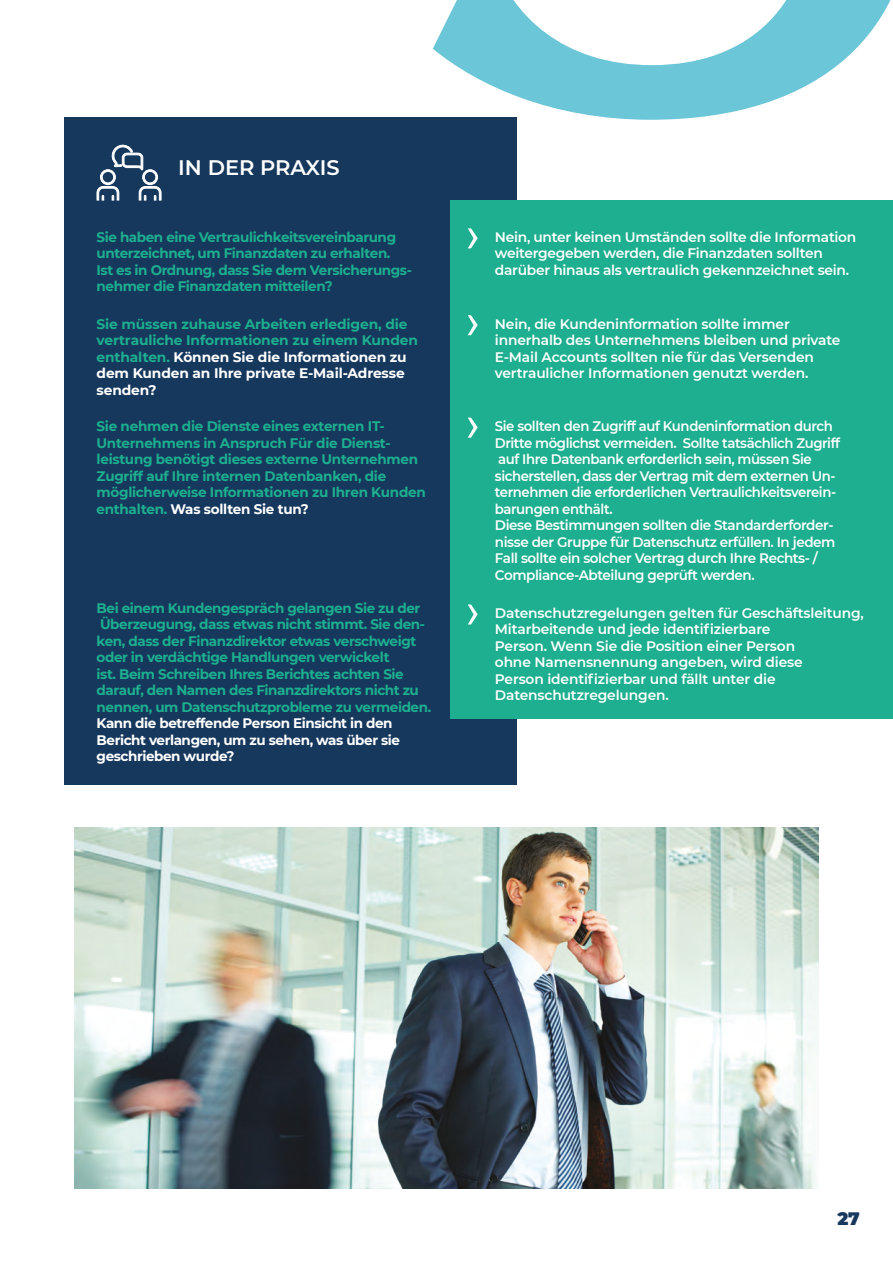
<style>
.page{position:relative;width:893px;height:1263px;background:#fff}
.page>*{position:absolute;margin:0;border:0;box-sizing:border-box;transform-origin:0 0}
.t1{font:600 21px "Montserrat";color:#fff}
.t2{font:900 18px "Montserrat";color:#16385d}
.TEXTE_COURANT{font:700 13.8px/16.5px "Montserrat";letter-spacing:-.03em;color:#1daf8f}
.TEXTE_COURANT-2{font:600 13.8px/16.5px "Montserrat";letter-spacing:-.02em;color:#fff}
.TEXTE_COURANT-3{font:600 13.8px/16.5px "Montserrat";letter-spacing:-.02em;color:#fff;scale:.96 1}
.TEXTE_COURANT-4{font:700 13.8px/16.5px "Montserrat";letter-spacing:-.01em;color:#1daf8f}
.TEXTE_COURANT-5{font:700 13.8px "Montserrat";letter-spacing:-.01em;color:#fff}
.s1{color:#fff}
</style>
<div class="page">
<div style="left:64px;top:117px;width:453px;height:667px;background:#16385d"></div>
<div style="left:451px;top:200px;width:442px;height:519px;background:#1daf8f"></div>
<svg style="left:96px;top:144px;width:66px;height:57px"></svg>
<svg style="left:468px;top:228px;width:10px;height:20px"></svg>
<svg style="left:468px;top:315px;width:10px;height:20px"></svg>
<svg style="left:468px;top:418px;width:10px;height:20px"></svg>
<svg style="left:468px;top:604px;width:10px;height:20px"></svg>
<img style="left:74px;top:827px;width:745px;height:361px">
<svg style="left:433px;top:0;width:458px;height:120px;fill:#6bc6d8"></svg>
<p class="t1" style="left:178px;top:153px;width:163px">IN DER PRAXIS</p>
<p class="TEXTE_COURANT" style="left:97px;top:228px;width:317px">Sie haben eine Vertraulichkeitsvereinbarung unterzeichnet, um Finanzdaten zu erhalten.<br>Ist es in Ordnung, dass Sie dem Versicherungs&shy;nehmer die Finanzdaten mitteilen?</p>
<p class="TEXTE_COURANT-2" style="left:495px;top:228px;width:363px">Nein, unter keinen Umständen sollte die Information weitergegeben werden, die Finanzdaten sollten darüber hinaus als vertraulich gekennzeichnet sein.</p>
<p class="TEXTE_COURANT-4" style="left:97px;top:315px;width:323px">Sie müssen zuhause Arbeiten erledigen, die vertrauliche Informationen zu einem Kunden enthalten. <span class="s1">Können Sie die Informationen zu dem Kunden an Ihre private E-Mail-Adresse</span></p>
<p class="TEXTE_COURANT-5" style="left:97px;top:380px;width:62px">senden?</p>
<p class="TEXTE_COURANT-2" style="left:495px;top:315px;width:347px">Nein, die Kundeninformation sollte immer innerhalb des Unternehmens bleiben und private E-Mail Accounts sollten nie für das Versenden vertraulicher Informationen genutzt werden.</p>
<p class="TEXTE_COURANT" style="left:97px;top:417px;width:331px">Sie nehmen die Dienste eines externen IT-Unternehmens in Anspruch Für die Dienst&shy;leistung benötigt dieses externe Unternehmen Zugriff auf Ihre internen Datenbanken, die möglicherweise Informationen zu Ihren Kunden enthalten. <span class="s1">Was sollten Sie tun?</span></p>
<p class="TEXTE_COURANT-3" style="left:495px;top:417px;width:361px">Sie sollten den Zugriff auf Kundeninformation durch Dritte möglichst vermeiden. Sollte tatsächlich Zugriff auf Ihre Datenbank erforderlich sein, müssen Sie sicherstellen, dass der Vertrag mit dem externen Un&shy;ternehmen die erforderlichen Vertraulichkeitsverein&shy;barungen enthält.</p>
<p class="TEXTE_COURANT-2" style="left:495px;top:516px;width:342px">Diese Bestimmungen sollten die Standarderforder&shy;nisse der Gruppe für Datenschutz erfüllen. In jedem Fall sollte ein solcher Vertrag durch Ihre Rechts- / Compliance-Abteilung geprüft werden.</p>
<p class="TEXTE_COURANT" style="left:97px;top:599px;width:336px">Bei einem Kundengespräch gelangen Sie zu der Überzeugung, dass etwas nicht stimmt. Sie den&shy;ken, dass der Finanzdirektor etwas verschweigt oder in verdächtige Handlungen verwickelt<br>ist. Beim Schreiben Ihres Berichtes achten Sie darauf, den Namen des Finanzdirektors nicht zu nennen, um Datenschutzprobleme zu vermeiden.<br><span class="s1">Kann die betreffende Person Einsicht in den Bericht verlangen, um zu sehen, was über sie geschrieben wurde?</span></p>
<p class="TEXTE_COURANT-2" style="left:495px;top:604px;width:370px">Datenschutzregelungen gelten für Geschäftsleitung, Mitarbeitende und jede identifizierbare<br>Person. Wenn Sie die Position einer Person<br>ohne Namensnennung angeben, wird diese<br>Person identifizierbar und fällt unter die Datenschutzregelungen.</p>
<p class="t2" style="left:837px;top:1205px;width:24px">27</p>
</div>
